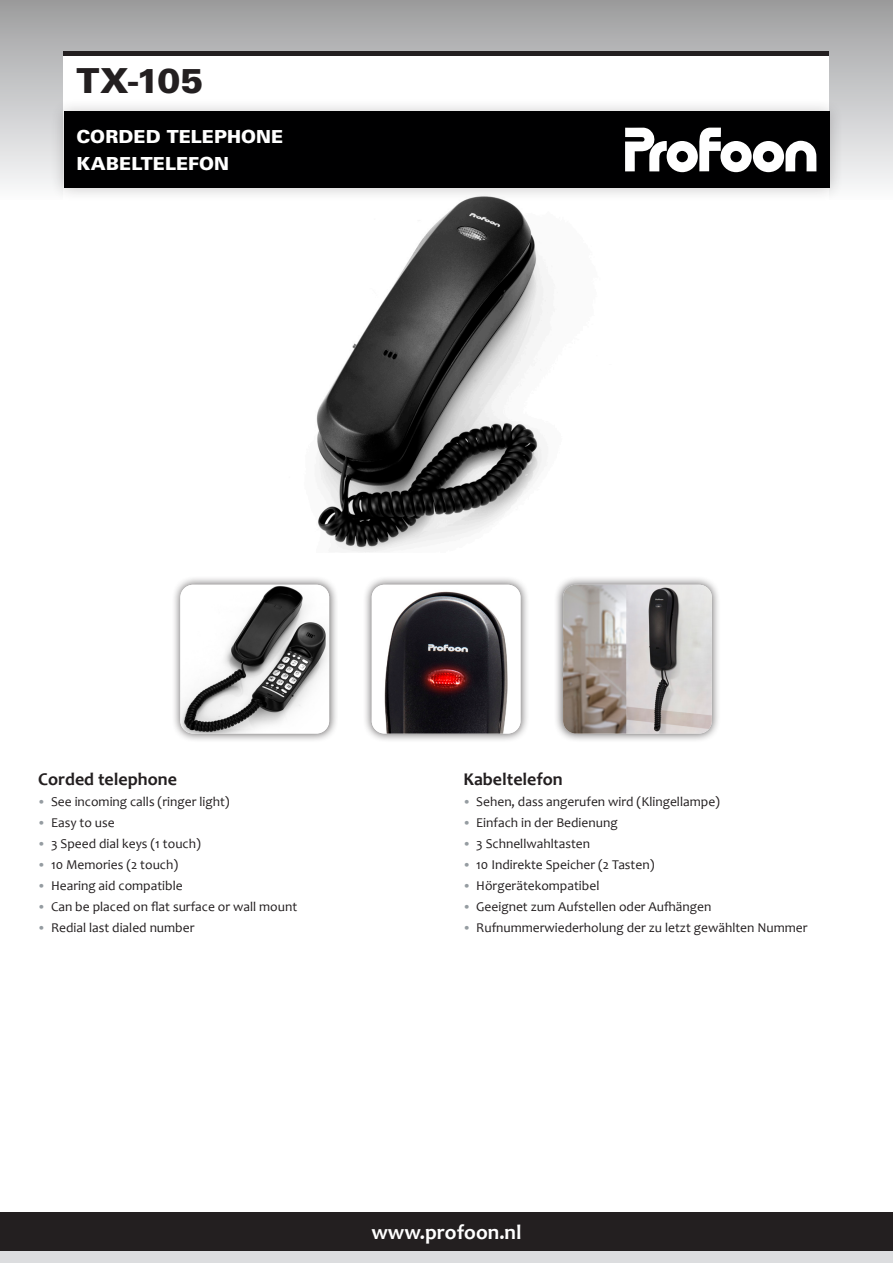
<style>
.page{position:relative;width:893px;height:1263px;background:#fff}
.page>*{position:absolute;margin:0;border:0;box-sizing:border-box;transform-origin:0 0}
.t1{font:900 34.5px "Univers LT Std";color:#231f20}
.t2{font:700 21px "Candara";color:#fff}
.t3{font:900 18px/27px "Univers LT Std";letter-spacing:.005em;color:#fff}
.t4{font:700 18px "Candara";color:#231f20}
.t5{font:13.5px "Candara";color:#231f20}
.s1{font-family:"Calibri";font-weight:300;color:#959ca1}
</style>
<div class="page">
<div style="left:0;top:1242px;width:893px;height:21px;background:#dcdddf"></div>
<div style="left:0;top:0;width:893px;height:200px;background:linear-gradient(to bottom,#9c9d9e,#fafbfc)"></div>
<div style="left:64px;top:51px;width:765px;height:502px;background:#fff"></div>
<img style="left:316px;top:203px;width:232px;height:349px">
<hr style="left:64px;top:51px;width:765px;height:4px;background:#231f20">
<div style="left:49px;top:97px;width:795px;height:106px;background:#231f20;opacity:.25"></div>
<div style="left:64px;top:112px;width:766px;height:76px;background:#000001"></div>
<div style="left:171px;top:576px;width:167px;height:167px;background:#231f20;opacity:.75"></div>
<img style="left:180px;top:585px;width:149px;height:148px">
<div style="left:363px;top:576px;width:167px;height:167px;background:#231f20;opacity:.75"></div>
<img style="left:372px;top:585px;width:148px;height:148px">
<div style="left:554px;top:576px;width:167px;height:167px;background:#231f20;opacity:.75"></div>
<img style="left:563px;top:585px;width:149px;height:148px">
<svg style="left:625px;top:128px;width:191px;height:44px"></svg>
<div style="left:0;top:1212px;width:893px;height:38px;background:#231f20"></div>
<h1 class="t1" style="left:77px;top:61px;width:129px">TX-105</h1>
<h3 class="t3" style="left:76px;top:123px;width:208px">CORDED TELEPHONE<br>KABELTELEFON</h3>
<h3 class="t4" style="left:38px;top:772px;width:140px">Corded telephone</h3>
<p class="t5" style="left:38px;top:796px;width:193px"><span class="s1">•</span> See incoming calls (ringer light)</p>
<p class="t5" style="left:38px;top:817px;width:78px"><span class="s1">•</span> Easy to use</p>
<p class="t5" style="left:38px;top:838px;width:164px"><span class="s1">•</span> 3 Speed dial keys (1 touch)</p>
<p class="t5" style="left:38px;top:859px;width:141px"><span class="s1">•</span> 10 Memories (2 touch)</p>
<p class="t5" style="left:38px;top:880px;width:146px"><span class="s1">•</span> Hearing aid compatible</p>
<p class="t5" style="left:38px;top:898px;width:260px"><span class="s1">•</span> Can be placed on 昀氀at surface or wall mount</p>
<p class="t5" style="left:38px;top:922px;width:158px"><span class="s1">•</span> Redial last dialed number</p>
<h3 class="t4" style="left:463px;top:772px;width:101px">Kabeltelefon</h3>
<p class="t5" style="left:463px;top:793px;width:258px"><span class="s1">•</span> Sehen, dass angerufen wird (Klingellampe)</p>
<p class="t5" style="left:463px;top:814px;width:156px"><span class="s1">•</span> Einfach in der Bedienung</p>
<p class="t5" style="left:463px;top:835px;width:128px"><span class="s1">•</span> 3 Schnellwahltasten</p>
<p class="t5" style="left:463px;top:859px;width:192px"><span class="s1">•</span> 10 Indirekte Speicher (2 Tasten)</p>
<p class="t5" style="left:463px;top:880px;width:137px"><span class="s1">•</span> Hörgerätekompatibel</p>
<p class="t5" style="left:463px;top:898px;width:249px"><span class="s1">•</span> Geeignet zum Aufstellen oder Au昀栀ängen</p>
<p class="t5" style="left:463px;top:919px;width:346px"><span class="s1">•</span> Rufnummerwiederholung der zu letzt gewählten Nummer</p>
<h2 class="t2" style="left:371px;top:1224px;width:152px">www.profoon.nl</h2>
</div>
